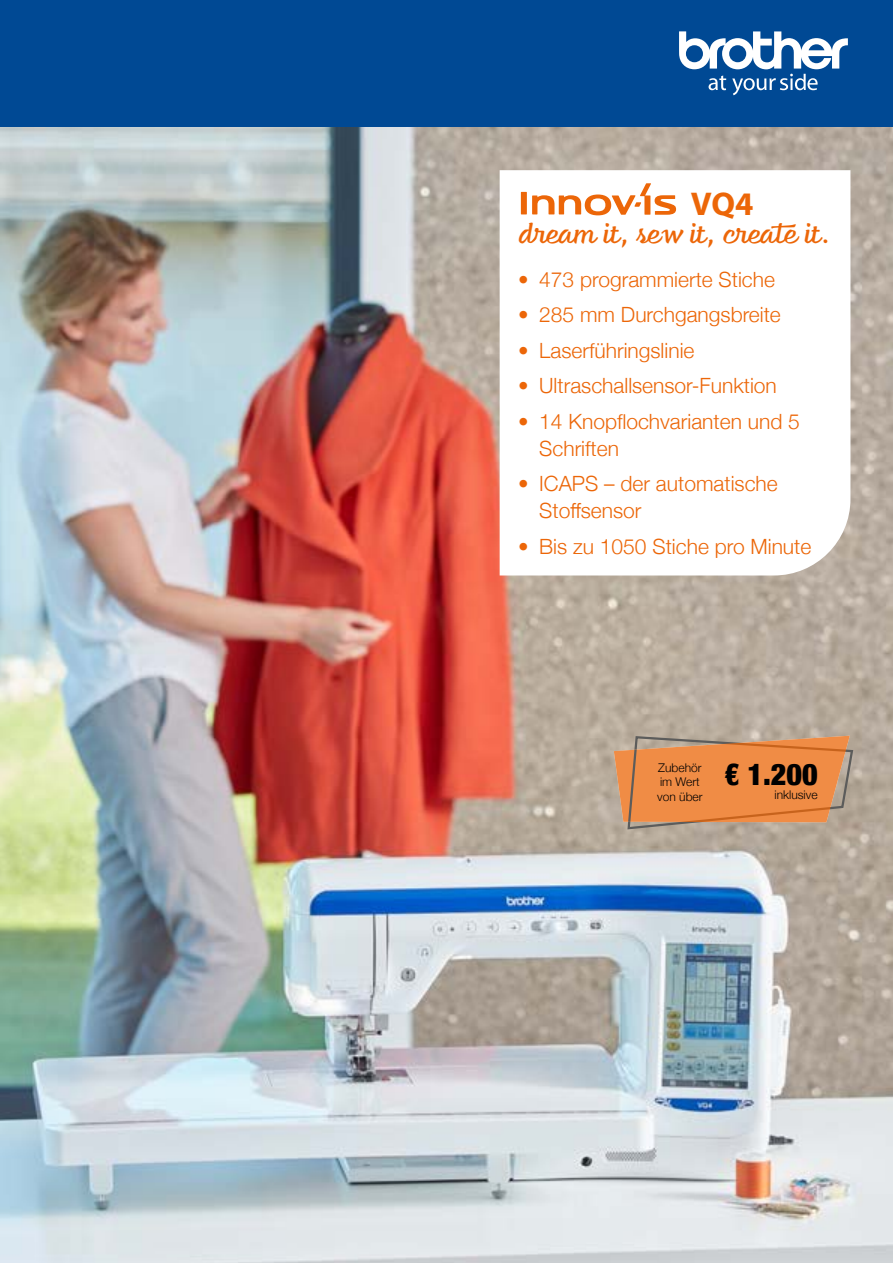
<style>
.page{position:relative;width:893px;height:1263px;background:#fff}
.page>*{position:absolute;margin:0;border:0;box-sizing:border-box;transform-origin:0 0}
.t1{font:700 33px "Myriad Pro";color:#ec6608}
.t2{font:900 condensed 30px "Helvetica Neue";color:#000}
.t3{font:26.4px "Feltro";color:#ec6608}
.t4{font:300 21px/27px "Helvetica Neue";color:#ec6608}
.t5{font:300 12px/14.4px "Helvetica Neue";color:#000}
</style>
<div class="page">
<div style="left:0;top:0;width:893px;height:128px;background:#004994"></div>
<svg style="left:679px;top:31px;width:169px;height:64px"></svg>
<img style="left:0;top:128px;width:893px;height:1135px">
<svg style="left:614px;top:735px;width:240px;height:96px;background:#dc9058"></svg>
<svg style="left:500px;top:170px;width:350px;height:405px"></svg>
<div style="left:521px;top:192px;width:6px;height:22px;background:#ec6608"></div>
<svg style="left:532px;top:183px;width:144px;height:32px"></svg>
<h1 class="t1" style="left:691px;top:182px;width:64px">VQ4</h1>
<p class="t3" style="left:518px;top:215px;width:312px">dream it, sew it, create it.</p>
<p class="t4" style="left:518px;top:264px;width:259px">• 473 programmierte Stiche</p>
<p class="t4" style="left:518px;top:300px;width:264px">• 285 mm Durchgangsbreite</p>
<p class="t4" style="left:518px;top:335px;width:178px">• Laserführingslinie</p>
<p class="t4" style="left:518px;top:371px;width:260px">• Ultraschallsensor-Funktion</p>
<p class="t4" style="left:539px;top:406px;width:262px;text-indent:-21px">• 14 Knopflochvarianten und 5<br>Schriften</p>
<p class="t4" style="left:539px;top:469px;width:240px;text-indent:-21px">• ICAPS – der automatische<br>Stoffsensor</p>
<p class="t4" style="left:518px;top:531px;width:295px">• Bis zu 1050 Stiche pro Minute</p>
<p class="t5" style="left:657px;top:759px;width:47px">Zubehör im Wert von über</p>
<h2 class="t2" style="left:724px;top:749px;width:95px">€ 1.200</h2>
<p class="t5" style="left:774px;top:786px;width:45px">inklusive</p>
</div>
